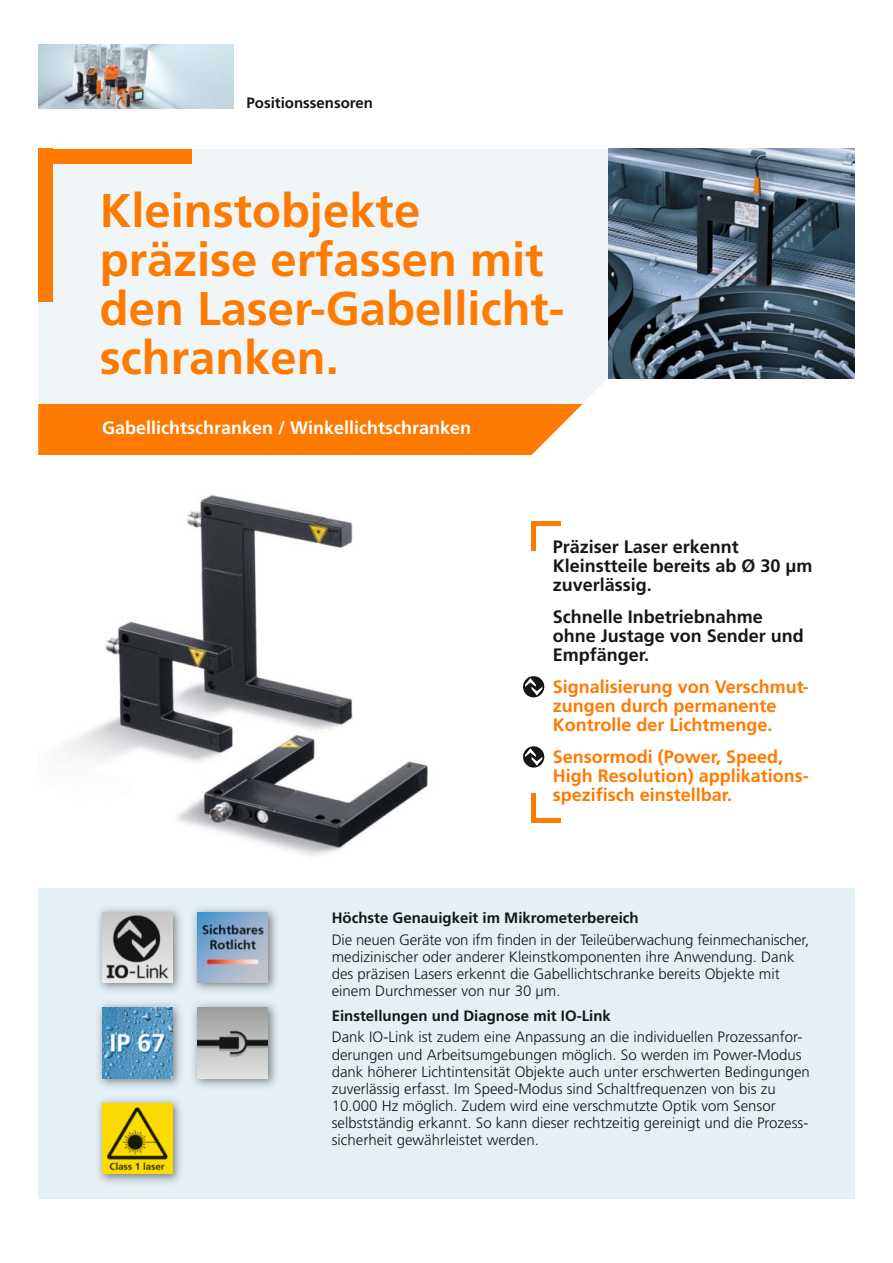
<style>
.page{position:relative;width:893px;height:1263px;background:#fff}
.page>*{position:absolute;margin:0;border:0;box-sizing:border-box;transform-origin:0 0}
.t1{font:700 47.25px/48.9px "Frutiger LT Com";color:#ff7a00}
.t2{font:700 18px/19.2px "Frutiger LT Com";color:#ff7a00}
.t3{font:700 18px/19.2px "Frutiger LT Com";color:#151616}
.t4{font:700 18px "Frutiger LT Com";color:#fff}
.t5{font:300 15px/17px "Frutiger LT Com";color:#151616}
.t6{font:700 15px "Frutiger LT Com";color:#151616}
</style>
<div class="page">
<img style="left:38px;top:495px;width:468px;height:394px">
<div style="left:38px;top:889px;width:817px;height:310px;background:#e5f0f5"></div>
<div style="left:38px;top:149px;width:570px;height:255px;background:#f0f6f8"></div>
<img style="left:608px;top:149px;width:247px;height:229px">
<div style="left:38px;top:404px;width:545px;height:51px;background:#ff7a00"></div>
<div style="left:38px;top:149px;width:153px;height:15px;background:#ff7a00"></div>
<div style="left:38px;top:149px;width:15px;height:153px;background:#ff7a00"></div>
<img style="left:98px;top:908px;width:179px;height:83px">
<img style="left:102px;top:912px;width:70px;height:70px">
<img style="left:188px;top:908px;width:1px;height:83px">
<img style="left:198px;top:912px;width:70px;height:70px">
<img style="left:98px;top:1003px;width:83px;height:180px">
<img style="left:102px;top:1008px;width:70px;height:70px">
<img style="left:98px;top:1093px;width:83px;height:1px">
<img style="left:102px;top:1103px;width:70px;height:71px">
<img style="left:193px;top:1003px;width:84px;height:84px">
<img style="left:198px;top:1008px;width:70px;height:70px">
<hr style="left:531px;top:521px;width:30px;height:4px;background:#ff7a00">
<div style="left:531px;top:521px;width:5px;height:30px;background:#ff7a00"></div>
<hr style="left:531px;top:819px;width:30px;height:4px;background:#ff7a00">
<div style="left:531px;top:793px;width:5px;height:30px;background:#ff7a00"></div>
<img style="left:38px;top:45px;width:196px;height:63px">
<svg style="left:523px;top:676px;width:21px;height:21px"></svg>
<svg style="left:525px;top:678px;width:17px;height:17px"></svg>
<svg style="left:523px;top:746px;width:21px;height:21px"></svg>
<svg style="left:525px;top:748px;width:17px;height:18px"></svg>
<p class="t6" style="left:247px;top:97px;width:128px">Positionssensoren</p>
<h1 class="t1" style="left:100px;top:190px;width:466px">Kleinstobjekte präzise erfassen mit den Laser-Gabellicht&shy;schranken.</h1>
<p class="t4" style="left:102px;top:420px;width:371px">Gabellichtschranken / Winkellichtschranken</p>
<p class="t3" style="left:553px;top:538px;width:261px">Präziser Laser erkennt<br>Kleinstteile bereits ab Ø 30 μm zuverlässig.</p>
<p class="t3" style="left:553px;top:608px;width:253px">Schnelle Inbetriebnahme ohne Justage von Sender und<br>Empfänger.</p>
<p class="t2" style="left:553px;top:678px;width:258px">Signalisierung von Verschmut&shy;zungen durch permanente<br>Kontrolle der Lichtmenge.</p>
<p class="t2" style="left:553px;top:749px;width:258px">Sensormodi (Power, Speed,<br>High Resolution) applikations&shy;spezifisch einstellbar.</p>
<p class="t6" style="left:332px;top:912px;width:309px">Höchste Genauigkeit im Mikrometerbereich</p>
<p class="t5" style="left:332px;top:932px;width:479px">Die neuen Geräte von ifm finden in der Teileüberwachung feinmechanischer, medizinischer oder anderer Kleinstkomponenten ihre Anwendung. Dank des präzisen Lasers erkennt die Gabellichtschranke bereits Objekte mit einem Durchmesser von nur 30 μm.</p>
<p class="t6" style="left:332px;top:1010px;width:281px">Einstellungen und Diagnose mit IO-Link</p>
<p class="t5" style="left:332px;top:1030px;width:480px">Dank IO-Link ist zudem eine Anpassung an die individuellen Prozessanfor&shy;derungen und Arbeitsumgebungen möglich. So werden im Power-Modus dank höherer Lichtintensität Objekte auch unter erschwerten Bedingungen zuverlässig erfasst. Im Speed-Modus sind Schaltfrequenzen von bis zu 10.000 Hz möglich. Zudem wird eine verschmutzte Optik vom Sensor selbstständig erkannt. So kann dieser rechtzeitig gereinigt und die Prozess&shy;sicherheit gewährleistet werden.</p>
</div>
